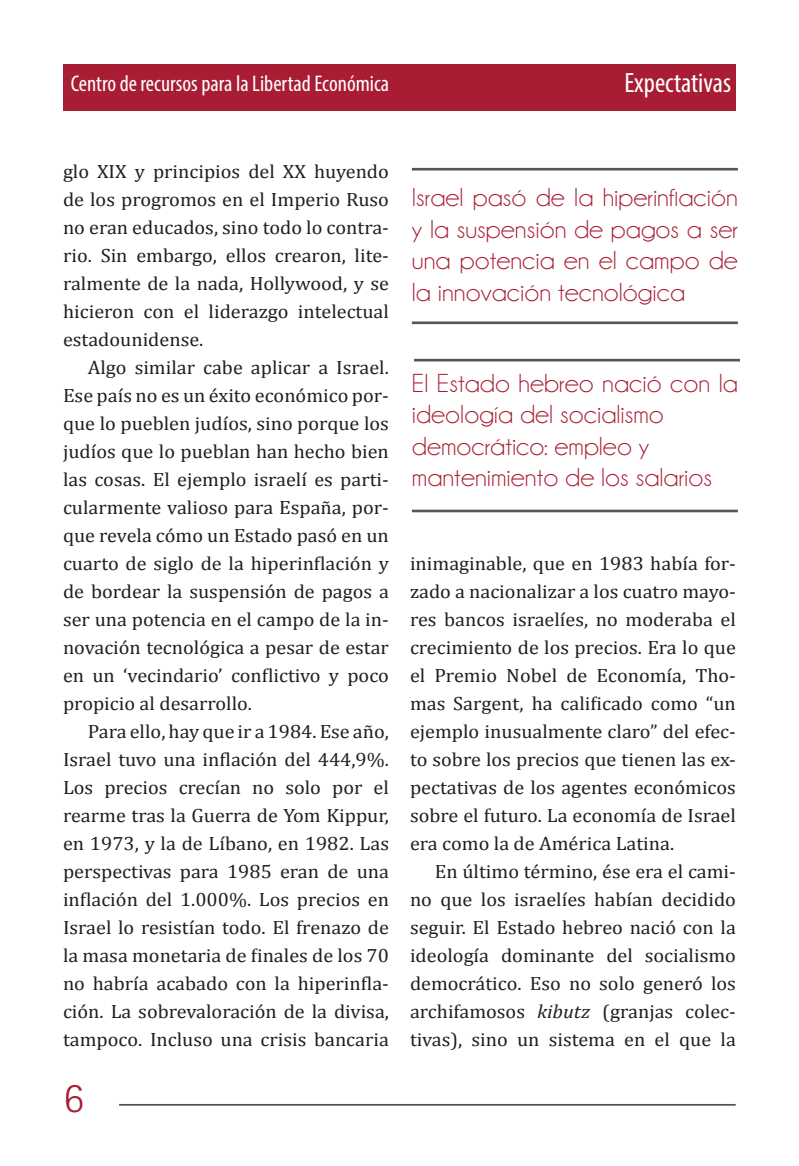
<style>
.page{position:relative;width:799px;height:1166px;background:#fff}
.page>*{position:absolute;margin:0;border:0;box-sizing:border-box;transform-origin:0 0}
.t1{font:300 42px "Rotis Sans Serif";color:#a81d34}
.t2{font:condensed 28px "Myriad Pro";color:#fff}
.t3{font:26.25px/31.5px "Champagne&Limousines";color:#a81d34;text-align:justify;scale:1.05 1}
.t4{font:condensed 22.75px "Myriad Pro";color:#fff}
.t5{font:19.25px/28px "Cambria";color:#231f20;text-align:justify;scale:1.05 1}
.s1{font-style:italic}
</style>
<div class="page">
<div style="left:63px;top:64px;width:673px;height:46px;background:#a81d34"></div>
<hr style="left:412px;top:168px;width:326px;height:2px;background:#545555">
<hr style="left:412px;top:321px;width:326px;height:3px;background:#545555">
<hr style="left:414px;top:359px;width:326px;height:2px;background:#545555">
<hr style="left:412px;top:510px;width:326px;height:2px;background:#545555">
<hr style="left:119px;top:1104px;width:616px;height:1px;background:#545555">
<p class="t4" style="left:71px;top:70px;width:320px">Centro de recursos para la Libertad Económica</p>
<p class="t2" style="left:624px;top:65px;width:108px">Expectativas</p>
<p class="t5" style="left:63px;top:157px;width:312px">glo XIX y principios del XX huyendo de los progromos en el Imperio Ruso no eran educados, sino todo lo contra&shy;rio. Sin embargo, ellos crearon, lite&shy;ralmente de la nada, Hollywood, y se hicieron con el liderazgo intelectual estadounidense.</p>
<p class="t5" style="left:63px;top:353px;width:312px;text-indent:25px">Algo similar cabe aplicar a Israel.<br>Ese país no es un éxito económico por&shy;que lo pueblen judíos, sino porque los judíos que lo pueblan han hecho bien las cosas. El ejemplo israelí es parti&shy;cularmente valioso para España, por&shy;que revela cómo un Estado pasó en un cuarto de siglo de la hiperinflación y de bordear la suspensión de pagos a ser una potencia en el campo de la in&shy;novación tecnológica a pesar de estar en un ‘vecindario’ conflictivo y poco propicio al desarrollo.</p>
<p class="t5" style="left:63px;top:717px;width:312px;text-indent:25px">Para ello, hay que ir a 1984. Ese año, Israel tuvo una inflación del 444,9%.<br>Los precios crecían no solo por el rearme tras la Guerra de Yom Kippur, en 1973, y la de Líbano, en 1982. Las perspectivas para 1985 eran de una inflación del 1.000%. Los precios en Israel lo resistían todo. El frenazo de la masa monetaria de finales de los 70 no habría acabado con la hiperinfla&shy;ción. La sobrevaloración de la divisa, tampoco. Incluso una crisis bancaria</p>
<p class="t1" style="left:63px;top:1074px;width:22px">6</p>
<p class="t3" style="left:412px;top:182px;width:312px">Israel pasó de la hiperinflación y la suspensión de pagos a ser una potencia en el campo de la innovación tecnológica</p>
<p class="t3" style="left:412px;top:367px;width:312px">El Estado hebreo nació con la ideología del socialismo</p>
<p class="t3" style="left:412px;top:430px;width:228px">democrático: empleo y</p>
<p class="t3" style="left:412px;top:462px;width:287px">mantenimiento de los salarios</p>
<p class="t5" style="left:410px;top:549px;width:312px">inimaginable, que en 1983 había for&shy;zado a nacionalizar a los cuatro mayo&shy;res bancos israelíes, no moderaba el crecimiento de los precios. Era lo que el Premio Nobel de Economía, Tho&shy;mas Sargent, ha calificado como “un ejemplo inusualmente claro” del efec&shy;to sobre los precios que tienen las ex&shy;pectativas de los agentes económicos sobre el futuro. La economía de Israel era como la de América Latina.</p>
<p class="t5" style="left:410px;top:857px;width:312px;text-indent:25px">En último término, ése era el cami&shy;no que los israelíes habían decidido seguir. El Estado hebreo nació con la ideología dominante del socialismo democrático. Eso no solo generó los archifamosos <span class="s1">kibutz</span> (granjas colec&shy;tivas), sino un sistema en el que la</p>
</div>
